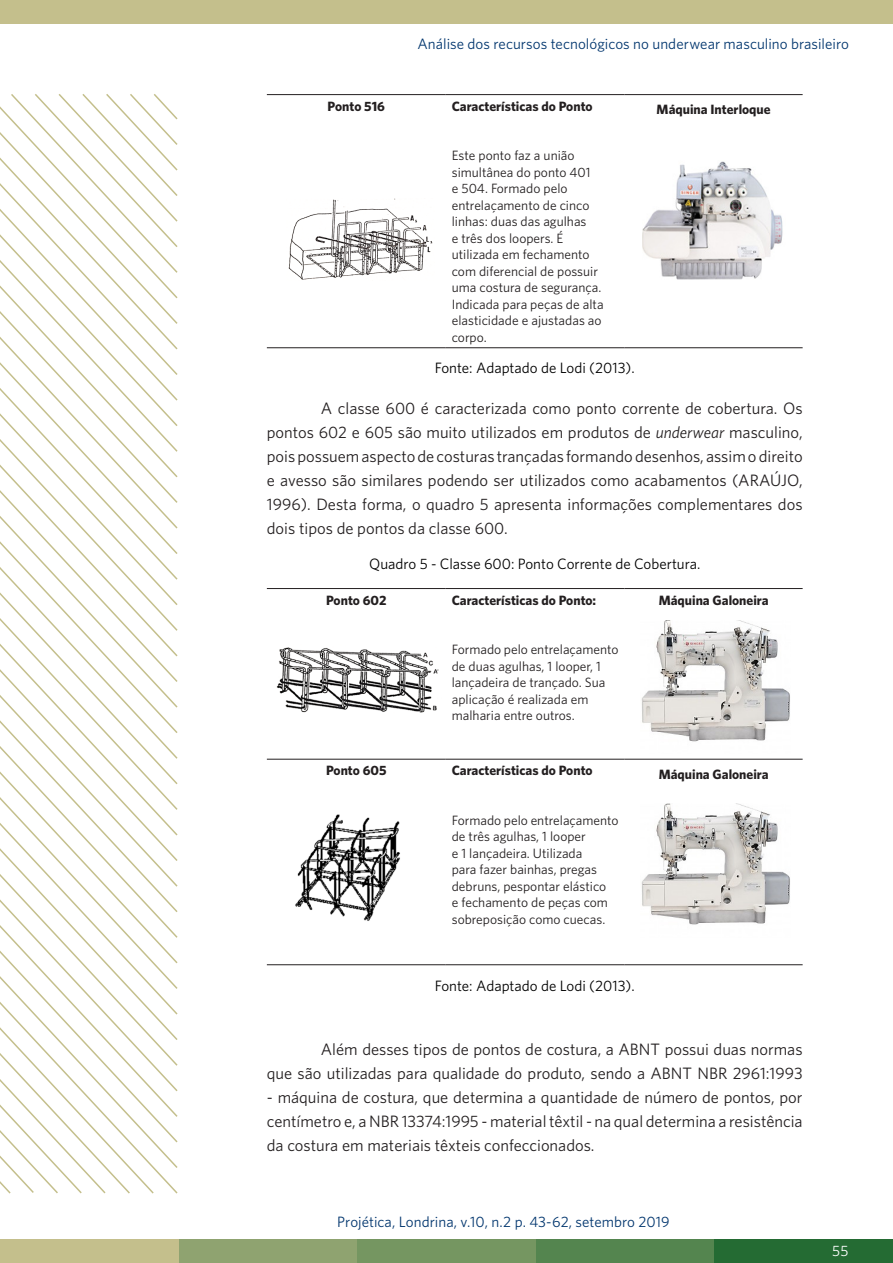
<style>
.page{position:relative;width:893px;height:1263px;background:#fff}
.page>*{position:absolute;margin:0;border:0;box-sizing:border-box;transform-origin:0 0}
.t1{font:16.5px/24px "Whitney";color:#231f20;text-align:justify}
.cabecalho{font:15px "Whitney";letter-spacing:.005em;color:#02366e}
.t2{font:15px "Whitney";color:#000}
.t3{font:15px "Whitney";color:#fff}
.t4{font:13.5px/16.5px "Whitney";color:#231f20}
.t5{font:700 13.5px "Whitney";color:#231f20}
.s1{font-style:italic}
</style>
<div class="page">
<svg style="left:0;top:453px;width:177px;height:23px"></svg>
<svg style="left:0;top:476px;width:178px;height:25px"></svg>
<svg style="left:0;top:501px;width:178px;height:26px"></svg>
<svg style="left:0;top:527px;width:178px;height:25px"></svg>
<svg style="left:0;top:552px;width:178px;height:26px"></svg>
<svg style="left:0;top:578px;width:178px;height:26px"></svg>
<svg style="left:0;top:604px;width:178px;height:25px"></svg>
<svg style="left:0;top:629px;width:178px;height:26px"></svg>
<svg style="left:0;top:655px;width:178px;height:25px"></svg>
<svg style="left:0;top:680px;width:178px;height:26px"></svg>
<svg style="left:0;top:706px;width:178px;height:25px"></svg>
<svg style="left:0;top:731px;width:178px;height:26px"></svg>
<svg style="left:0;top:757px;width:178px;height:26px"></svg>
<svg style="left:0;top:783px;width:178px;height:25px"></svg>
<svg style="left:0;top:808px;width:178px;height:386px"></svg>
<svg style="left:0;top:834px;width:155px;height:360px"></svg>
<svg style="left:0;top:94px;width:178px;height:359px"></svg>
<svg style="left:0;top:859px;width:131px;height:335px"></svg>
<div style="left:179px;top:1239px;width:178px;height:24px;background:#8fa370"></div>
<div style="left:0;top:1239px;width:179px;height:24px;background:#c4bf8c"></div>
<div style="left:0;top:0;width:893px;height:23px;background:#c4bf8c"></div>
<div style="left:357px;top:1239px;width:179px;height:24px;background:#759661"></div>
<div style="left:536px;top:1239px;width:178px;height:24px;background:#54854f"></div>
<div style="left:714px;top:1239px;width:179px;height:24px;background:#246b33"></div>
<hr style="left:267px;top:94px;width:179px;height:1px;background:#231f20">
<hr style="left:446px;top:94px;width:179px;height:1px;background:#231f20">
<hr style="left:625px;top:94px;width:178px;height:1px;background:#231f20">
<hr style="left:267px;top:347px;width:179px;height:1px;background:#231f20">
<hr style="left:446px;top:347px;width:179px;height:1px;background:#231f20">
<hr style="left:625px;top:347px;width:178px;height:1px;background:#231f20">
<img style="left:288px;top:198px;width:145px;height:82px">
<img style="left:642px;top:161px;width:141px;height:119px">
<hr style="left:267px;top:588px;width:179px;height:1px;background:#231f20">
<hr style="left:446px;top:588px;width:179px;height:1px;background:#231f20">
<hr style="left:625px;top:588px;width:178px;height:1px;background:#231f20">
<hr style="left:267px;top:759px;width:179px;height:1px;background:#231f20">
<hr style="left:446px;top:759px;width:179px;height:1px;background:#231f20">
<hr style="left:625px;top:759px;width:178px;height:1px;background:#231f20">
<hr style="left:267px;top:964px;width:179px;height:1px;background:#231f20">
<hr style="left:446px;top:964px;width:179px;height:1px;background:#231f20">
<hr style="left:625px;top:964px;width:178px;height:1px;background:#231f20">
<img style="left:276px;top:647px;width:163px;height:66px">
<img style="left:641px;top:620px;width:149px;height:122px">
<img style="left:295px;top:814px;width:105px;height:107px">
<img style="left:641px;top:804px;width:149px;height:121px">
<p class="cabecalho" style="left:417px;top:34px;width:433px">Análise dos recursos tecnológicos no underwear masculino brasileiro</p>
<p class="t5" style="left:328px;top:97px;width:59px">Ponto 516</p>
<p class="t5" style="left:452px;top:97px;width:142px">Características do Ponto</p>
<p class="t4" style="left:452px;top:147px;width:153px">Este ponto faz a união simultânea do ponto 401<br>e 504. Formado pelo entrelaçamento de cinco linhas: duas das agulhas<br>e três dos loopers. É utilizada em fechamento com diferencial de possuir uma costura de segurança.<br>Indicada para peças de alta elasticidade e ajustadas ao corpo.</p>
<p class="t2" style="left:435px;top:358px;width:201px">Fonte: Adaptado de Lodi (2013).</p>
<p class="t5" style="left:657px;top:100px;width:116px">Máquina Interloque</p>
<p class="t1" style="left:267px;top:396px;width:537px;text-indent:54px">A classe 600 é caracterizada como ponto corrente de cobertura. Os pontos 602 e 605 são muito utilizados em produtos de <span class="s1">underwear</span> masculino, pois possuem aspecto de costuras trançadas formando desenhos, assim o direito e avesso são similares podendo ser utilizados como acabamentos (ARAÚJO, 1996). Desta forma, o quadro 5 apresenta informações complementares dos dois tipos de pontos da classe 600.</p>
<p class="t2" style="left:369px;top:554px;width:333px">Quadro 5 - Classe 600: Ponto Corrente de Cobertura.</p>
<p class="t5" style="left:326px;top:591px;width:62px">Ponto 602</p>
<p class="t5" style="left:452px;top:591px;width:146px">Características do Ponto:</p>
<p class="t4" style="left:452px;top:641px;width:168px">Formado pelo entrelaçamento de duas agulhas, 1 looper, 1 lançadeira de trançado. Sua aplicação é realizada em malharia entre outros.</p>
<p class="t5" style="left:326px;top:761px;width:62px">Ponto 605</p>
<p class="t5" style="left:452px;top:761px;width:142px">Características do Ponto</p>
<p class="t4" style="left:452px;top:811px;width:168px">Formado pelo entrelaçamento de três agulhas, 1 looper<br>e 1 lançadeira. Utilizada<br>para fazer bainhas, pregas debruns, pespontar elástico<br>e fechamento de peças com sobreposição como cuecas.</p>
<p class="t2" style="left:435px;top:976px;width:201px">Fonte: Adaptado de Lodi (2013).</p>
<p class="t5" style="left:659px;top:591px;width:111px">Máquina Galoneira</p>
<p class="t5" style="left:659px;top:765px;width:111px">Máquina Galoneira</p>
<p class="t1" style="left:267px;top:1037px;width:537px;text-align:right">Além desses tipos de pontos de costura, a ABNT possui duas normas<br>que são utilizadas para qualidade do produto, sendo a ABNT NBR 2961:1993</p>
<p class="t1" style="left:267px;top:1085px;width:537px">- máquina de costura, que determina a quantidade de número de pontos, por centímetro e, a NBR 13374:1995 - material têxtil - na qual determina a resistência da costura em materiais têxteis confeccionados.</p>
<p class="cabecalho" style="left:337px;top:1212px;width:334px">Projética, Londrina, v.10, n.2 p. 43-62, setembro 2019</p>
<p class="t3" style="left:832px;top:1241px;width:18px">55</p>
</div>
